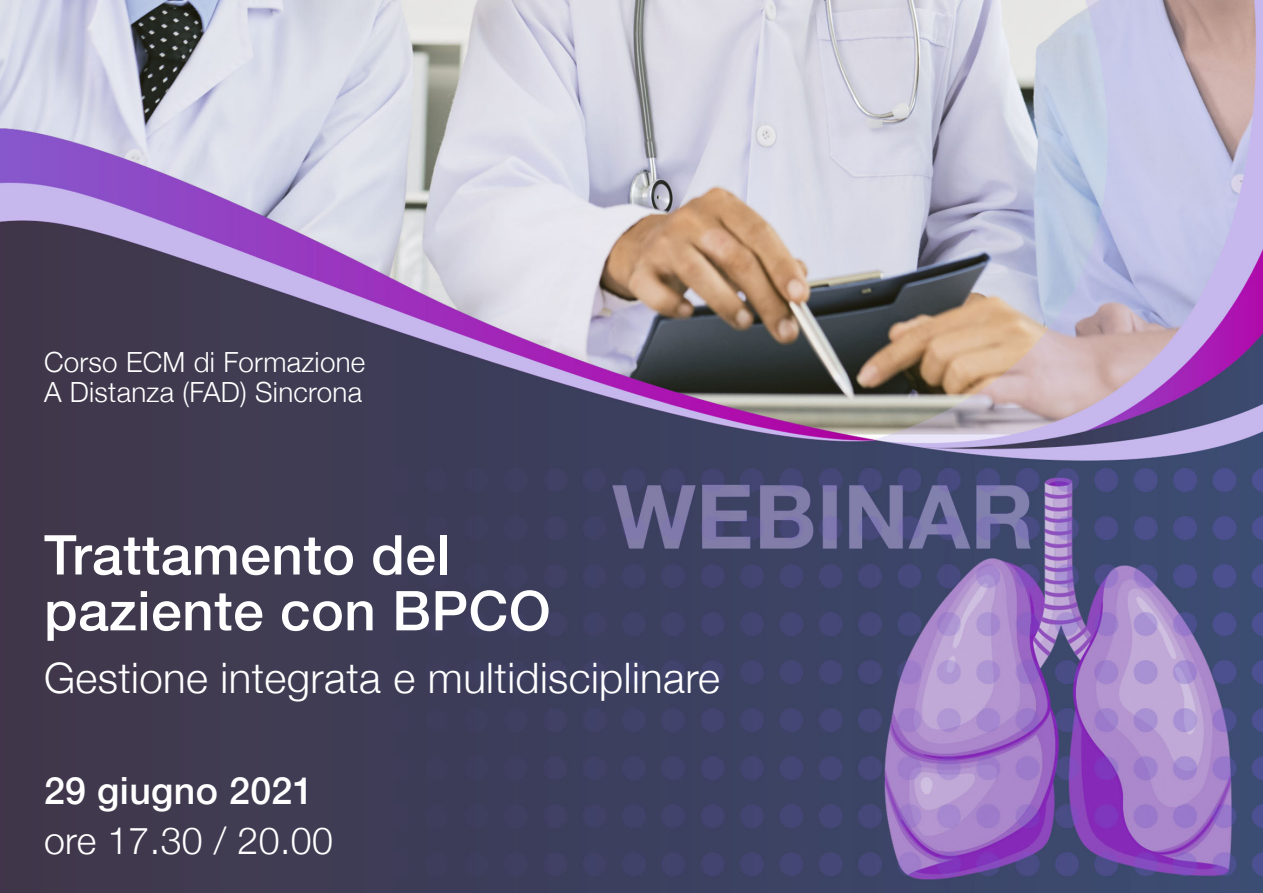
<style>
.page{position:relative;width:1263px;height:893px;background:#fff}
.page>*{position:absolute;margin:0;border:0;box-sizing:border-box;transform-origin:0 0}
.t1{font:500 54.9px "Helvetica Neue";letter-spacing:.01em;color:#fff}
.t2{font:300 42px "Helvetica Neue";letter-spacing:.01em;color:#fff}
.t3{font:300 37.5px "Helvetica Neue";letter-spacing:.01em;color:#fff}
.t4{font:500 37.5px "Helvetica Neue";letter-spacing:.01em;color:#fff}
.t5{font:300 27.75px "Helvetica Neue";letter-spacing:.01em;color:#fff}
</style>
<div class="page">
<img style="left:0;top:0;width:1263px;height:893px">
<p class="t5" style="left:44px;top:340px;width:323px">Corso ECM di Formazione</p>
<p class="t5" style="left:44px;top:369px;width:320px">A Distanza (FAD) Sincrona</p>
<p class="t1" style="left:44px;top:511px;width:407px">Trattamento del</p>
<p class="t1" style="left:44px;top:567px;width:508px">paziente con BPCO</p>
<p class="t2" style="left:44px;top:644px;width:677px">Gestione integrata e multidisciplinare</p>
<p class="t4" style="left:44px;top:761px;width:271px">29 giugno 2021</p>
<p class="t3" style="left:44px;top:810px;width:290px">ore 17.30 / 20.00</p>
</div>
